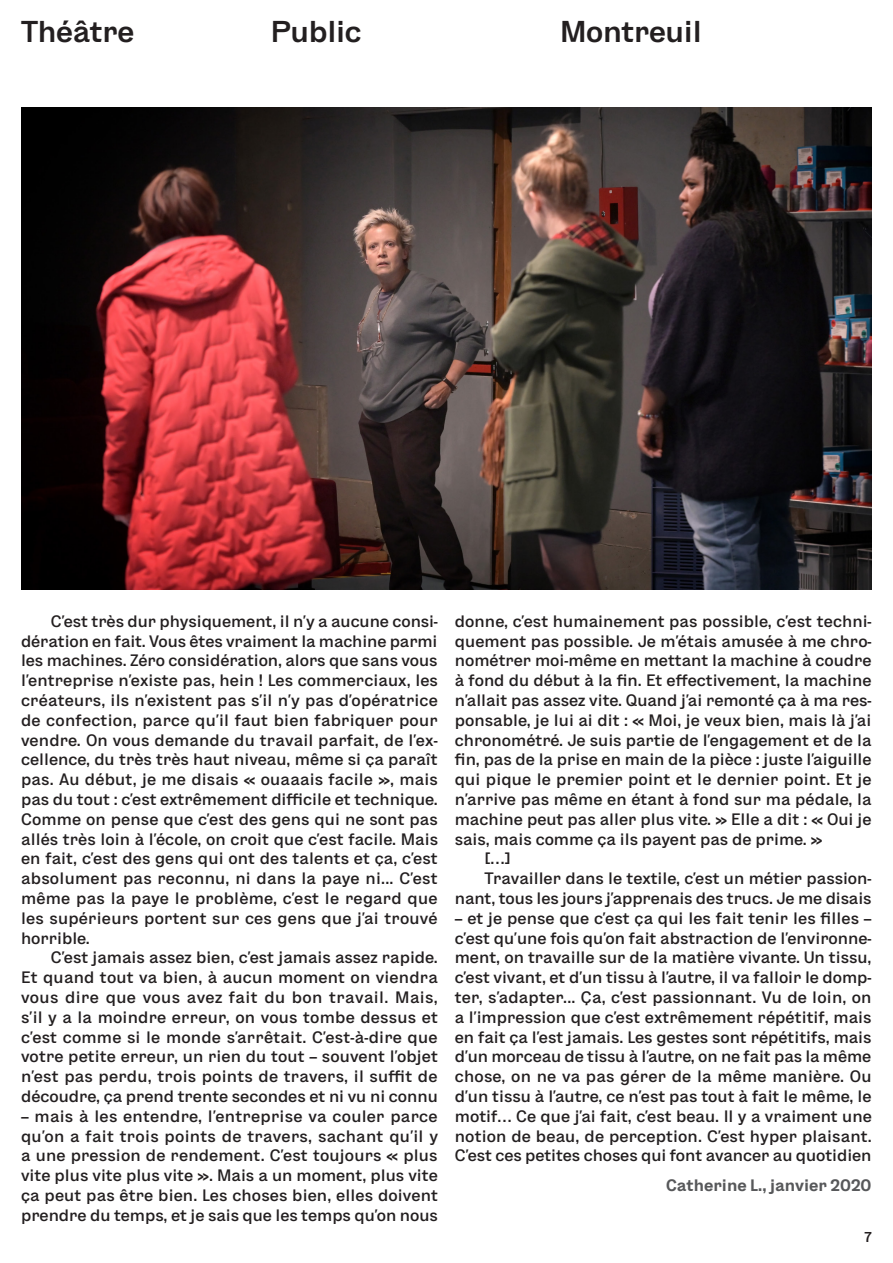
<style>
.page{position:relative;width:893px;height:1263px;background:#fff}
.page>*{position:absolute;margin:0;border:0;box-sizing:border-box;transform-origin:0 0}
.t1{font:600 30px "ES Formal Standard";letter-spacing:-.01em;color:#231f20}
.S_-_Texte_alinéa{font:500 16.5px/19.8px "ES Formal Standard";color:#231f20;text-align:justify}
.S_-_Texte_alinéa-2{font:700 16.5px "ES Formal Standard";color:#57585a}
.t2{font:600 14.25px "ES Formal Standard";color:#231f20}
</style>
<div class="page">
<img style="left:21px;top:108px;width:851px;height:482px">
<h1 class="t1" style="left:21px;top:9px;width:115px">Théâtre</h1>
<h1 class="t1" style="left:271px;top:9px;width:92px">Public</h1>
<h1 class="t1" style="left:560px;top:9px;width:143px">Montreuil</h1>
<p class="S_-_Texte_alinéa" style="left:21px;top:610px;width:419px;text-indent:30px">C’est très dur physiquement, il n’y a aucune consi&shy;dération en fait. Vous êtes vraiment la machine parmi les machines. Zéro considération, alors que sans vous l’entreprise n’existe pas, hein ! Les commerciaux, les créateurs, ils n’existent pas s’il n’y pas d’opératrice de confection, parce qu’il faut bien fabriquer pour vendre. On vous demande du travail parfait, de l’ex&shy;cellence, du très très haut niveau, même si ça paraît pas. Au début, je me disais « ouaaais facile », mais pas du tout : c’est extrêmement difficile et technique.<br>Comme on pense que c’est des gens qui ne sont pas allés très loin à l’école, on croit que c’est facile. Mais en fait, c’est des gens qui ont des talents et ça, c’est absolument pas reconnu, ni dans la paye ni... C’est même pas la paye le problème, c’est le regard que les supérieurs portent sur ces gens que j’ai trouvé horrible.</p>
<p class="S_-_Texte_alinéa" style="left:21px;top:947px;width:418px;text-indent:30px">C’est jamais assez bien, c’est jamais assez rapide.<br>Et quand tout va bien, à aucun moment on viendra vous dire que vous avez fait du bon travail. Mais, s’il y a la moindre erreur, on vous tombe dessus et c’est comme si le monde s’arrêtait. C’est-à-dire que votre petite erreur, un rien du tout – souvent l’objet n’est pas perdu, trois points de travers, il suffit de découdre, ça prend trente secondes et ni vu ni connu</p>
<p class="S_-_Texte_alinéa" style="left:21px;top:1105px;width:418px">– mais à les entendre, l’entreprise va couler parce qu’on a fait trois points de travers, sachant qu’il y a une pression de rendement. C’est toujours « plus vite plus vite plus vite ». Mais a un moment, plus vite ça peut pas être bien. Les choses bien, elles doivent prendre du temps, et je sais que les temps qu’on nous</p>
<p class="S_-_Texte_alinéa" style="left:455px;top:610px;width:418px">donne, c’est humainement pas possible, c’est techni&shy;quement pas possible. Je m’étais amusée à me chro&shy;nométrer moi-même en mettant la machine à coudre à fond du début à la fin. Et effectivement, la machine n’allait pas assez vite. Quand j’ai remonté ça à ma res&shy;ponsable, je lui ai dit : « Moi, je veux bien, mais là j’ai chronométré. Je suis partie de l’engagement et de la fin, pas de la prise en main de la pièce : juste l’aiguille qui pique le premier point et le dernier point. Et je n’arrive pas même en étant à fond sur ma pédale, la machine peut pas aller plus vite. » Elle a dit : « Oui je sais, mais comme ça ils payent pas de prime. »</p>
<p class="S_-_Texte_alinéa" style="left:485px;top:848px;width:28px">[…]</p>
<p class="S_-_Texte_alinéa" style="left:455px;top:868px;width:418px;text-align:right">Travailler dans le textile, c’est un métier passion&shy;nant, tous les jours j’apprenais des trucs. Je me disais</p>
<p class="S_-_Texte_alinéa" style="left:455px;top:907px;width:419px">– et je pense que c’est ça qui les fait tenir les filles – c’est qu’une fois qu’on fait abstraction de l’environne&shy;ment, on travaille sur de la matière vivante. Un tissu, c’est vivant, et d’un tissu à l’autre, il va falloir le domp&shy;ter, s’adapter... Ça, c’est passionnant. Vu de loin, on a l’impression que c’est extrêmement répétitif, mais en fait ça l’est jamais. Les gestes sont répétitifs, mais d’un morceau de tissu à l’autre, on ne fait pas la même chose, on ne va pas gérer de la même manière. Ou d’un tissu à l’autre, ce n’est pas tout à fait le même, le motif… Ce que j’ai fait, c’est beau. Il y a vraiment une notion de beau, de perception. C’est hyper plaisant.<br>C’est ces petites choses qui font avancer au quotidien</p>
<p class="S_-_Texte_alinéa-2" style="left:666px;top:1172px;width:207px">Catherine L., janvier 2020</p>
<p class="t2" style="left:864px;top:1226px;width:9px">7</p>
</div>
